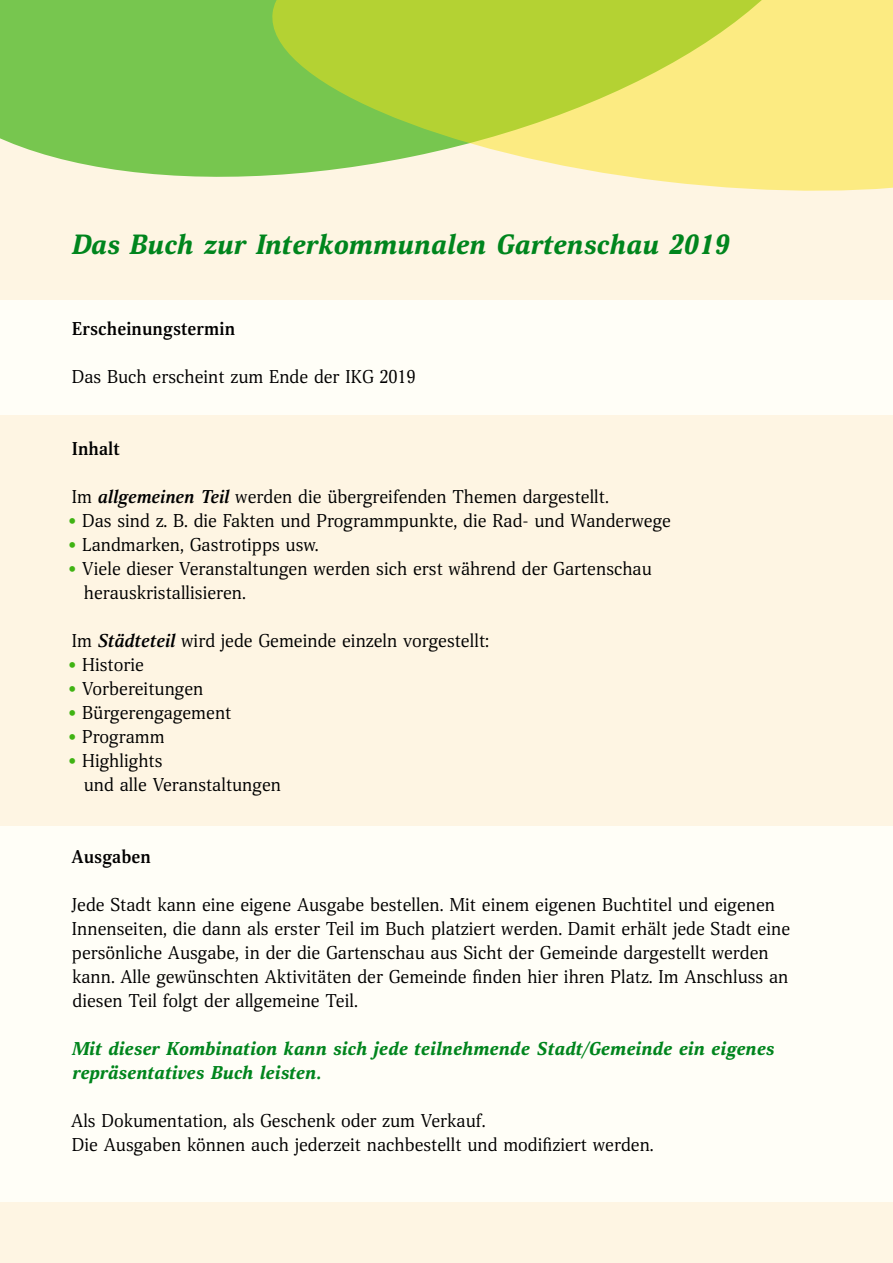
<style>
.page{position:relative;width:893px;height:1263px;background:#fef5e3}
.page>*{position:absolute;margin:0;border:0;box-sizing:border-box;transform-origin:0 0}
.t1{font:italic 900 27px "Scientia";color:#00851d}
.t2{font:18px/24px "Scientia";color:#000}
.t3{font:italic 900 18px/24px "Scientia";color:#00851d}
.t4{font:700 18px "Scientia";color:#000}
.s1{font-weight:700;font-style:italic}
.s2{color:#40b313}
</style>
<div class="page">
<div style="left:0;top:0;width:265px;height:177px;background:#77c64f"></div>
<svg style="left:265px;top:0;width:628px;height:191px;background:#d2de68"></svg>
<div style="left:0;top:300px;width:893px;height:115px;background:#fffef7"></div>
<div style="left:0;top:826px;width:893px;height:375px;background:#fffef7"></div>
<h1 class="t1" style="left:72px;top:227px;width:659px">Das Buch zur Interkommunalen Gartenschau 2019</h1>
<p class="t4" style="left:72px;top:316px;width:165px">Erscheinungstermin</p>
<p class="t2" style="left:72px;top:365px;width:345px">Das Buch erscheint zum Ende der IKG 2019</p>
<p class="t4" style="left:72px;top:436px;width:50px">Inhalt</p>
<p class="t2" style="left:72px;top:485px;width:538px">Im <span class="s1">allgemeinen Teil</span> werden die übergreifenden Themen dargestellt.</p>
<p class="t2" style="left:68px;top:509px;width:604px"><span class="s2">•</span> Das sind z. B. die Fakten und Programmpunkte, die Rad- und Wanderwege</p>
<p class="t2" style="left:68px;top:533px;width:252px"><span class="s2">•</span> Landmarken, Gastrotipps usw.</p>
<p class="t2" style="left:84px;top:557px;width:570px;text-indent:-16px"><span class="s2">•</span> Viele dieser Veranstaltungen werden sich erst während der Gartenschau herauskristallisieren.</p>
<p class="t2" style="left:72px;top:629px;width:419px">Im <span class="s1">Städteteil</span> wird jede Gemeinde einzeln vorgestellt:</p>
<p class="t2" style="left:68px;top:653px;width:77px"><span class="s2">•</span> Historie</p>
<p class="t2" style="left:68px;top:677px;width:137px"><span class="s2">•</span> Vorbereitungen</p>
<p class="t2" style="left:68px;top:701px;width:165px"><span class="s2">•</span> Bürgerengagement</p>
<p class="t2" style="left:68px;top:725px;width:98px"><span class="s2">•</span> Programm</p>
<p class="t2" style="left:84px;top:749px;width:199px;text-indent:-16px"><span class="s2">•</span> Highlights<br>und alle Veranstaltungen</p>
<p class="t4" style="left:71px;top:844px;width:81px">Ausgaben</p>
<p class="t2" style="left:72px;top:893px;width:720px">Jede Stadt kann eine eigene Ausgabe bestellen. Mit einem eigenen Buchtitel und eigenen Innenseiten, die dann als erster Teil im Buch platziert werden. Damit erhält jede Stadt eine persönliche Ausgabe, in der die Gartenschau aus Sicht der Gemeinde dargestellt werden kann. Alle gewünschten Aktivitäten der Gemeinde finden hier ihren Platz. Im Anschluss an diesen Teil folgt der allgemeine Teil.</p>
<p class="t3" style="left:72px;top:1036px;width:704px">Mit dieser Kombination kann sich jede teilnehmende Stadt/Gemeinde ein eigenes repräsentatives Buch leisten.</p>
<p class="t2" style="left:71px;top:1109px;width:584px">Als Dokumentation, als Geschenk oder zum Verkauf.<br>Die Ausgaben können auch jederzeit nachbestellt und modifiziert werden.</p>
</div>
